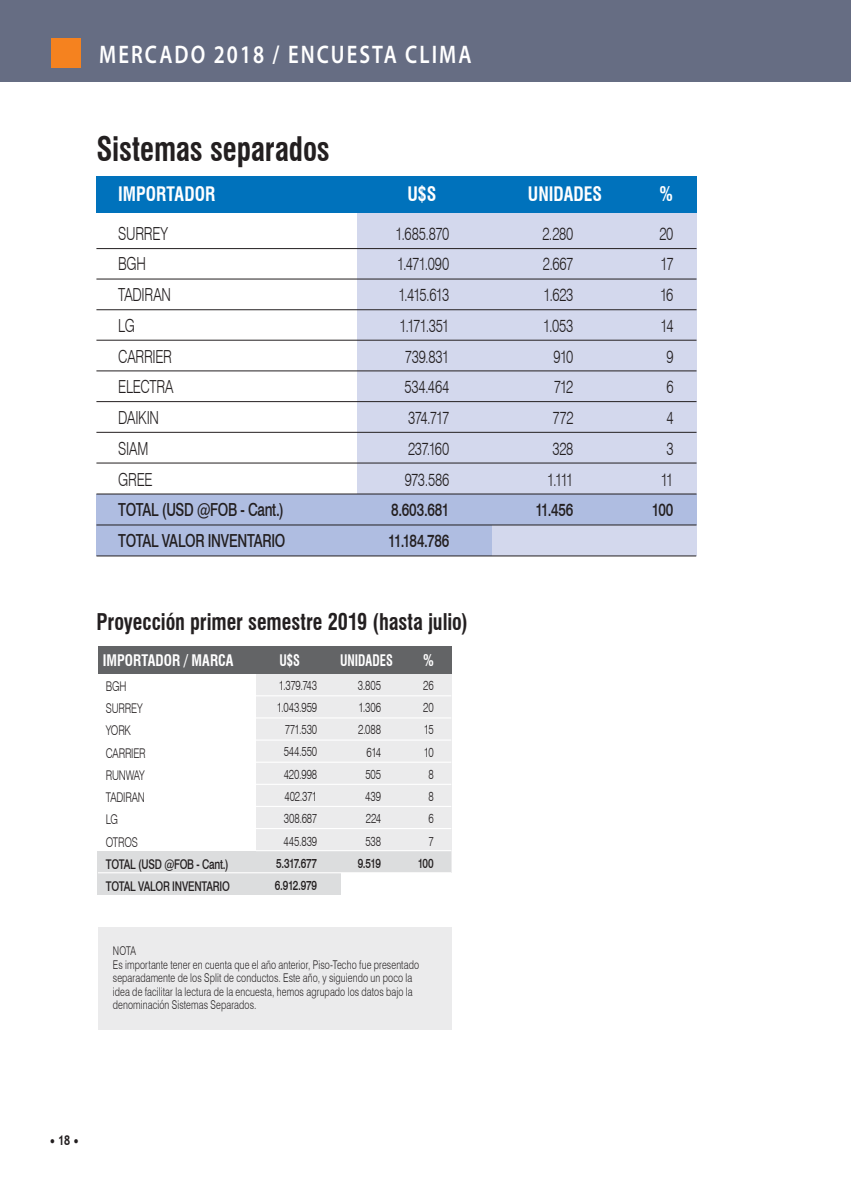
<style>
.page{position:relative;width:851px;height:1191px;background:#fff}
.page>*{position:absolute;margin:0;border:0;box-sizing:border-box;transform-origin:0 0}
.t1{font:700 condensed 33px "Swiss 721 BT";letter-spacing:-.005em;color:#231f20;scale:.89 1}
.t2{font:600 25.5px "Myriad Pro";letter-spacing:.1em;color:#fff;scale:.81 1}
.t3{font:700 condensed 22.5px "Swiss 721 BT";color:#231f20;scale:.9 1}
.t4{font:700 condensed 19.5px "Swiss 721 BT";color:#fff;scale:.9 1}
.t5{font:300 18px/30.8px "Swiss 721 BT";letter-spacing:-.025em;color:#231f20;text-align:right;scale:.75 1}
.t6{font:500 18px/30.8px "Swiss 721 BT";letter-spacing:-.02em;color:#231f20;scale:.75 1}
.t7{font:700 condensed 15.6px "Swiss 721 BT";color:#fff;scale:.9 1}
.t8{font:700 condensed 15.6px "Swiss 721 BT";color:#fff;scale:.8 1}
.t9{font:700 13.5px "Trebuchet MS";color:#231f20;scale:.85 1}
.t10{font:300 13.35px/22.2px "Swiss 721 BT";letter-spacing:-.015em;color:#231f20;text-align:center;scale:.75 1}
.t11{font:500 13.35px/22.2px "Swiss 721 BT";letter-spacing:-.025em;color:#231f20;scale:.75 1}
.t12{font:300 12px/13.5px "Swiss 721 BT";letter-spacing:.015em;color:#231f20;scale:.75 1}
</style>
<div class="page">
<div style="left:0;top:0;width:850px;height:82px;background:#666d83"></div>
<div style="left:51px;top:38px;width:30px;height:30px;background:#f5821f"></div>
<div style="left:357px;top:202px;width:339px;height:353px;background:#d3d8ed"></div>
<div style="left:96px;top:494px;width:600px;height:31px;background:#afbde1"></div>
<div style="left:96px;top:524px;width:396px;height:31px;background:#afbde1"></div>
<hr style="left:96px;top:248px;width:600px;height:1px;background:#231f20">
<hr style="left:96px;top:279px;width:600px;height:1px;background:#231f20">
<hr style="left:96px;top:309px;width:600px;height:1px;background:#231f20">
<hr style="left:96px;top:340px;width:600px;height:1px;background:#231f20">
<hr style="left:96px;top:371px;width:600px;height:1px;background:#231f20">
<hr style="left:96px;top:401px;width:600px;height:1px;background:#231f20">
<hr style="left:96px;top:494px;width:600px;height:1px;background:#231f20">
<hr style="left:96px;top:432px;width:600px;height:1px;background:#231f20">
<hr style="left:96px;top:463px;width:600px;height:1px;background:#231f20">
<hr style="left:96px;top:525px;width:600px;height:1px;background:#231f20">
<hr style="left:96px;top:555px;width:600px;height:1px;background:#231f20">
<div style="left:96px;top:176px;width:600px;height:36px;background:#0072bc"></div>
<div style="left:98px;top:927px;width:353px;height:103px;background:#ebebec"></div>
<div style="left:256px;top:662px;width:195px;height:210px;background:#ebebec"></div>
<div style="left:97px;top:851px;width:353px;height:21px;background:#dcddde"></div>
<div style="left:97px;top:873px;width:243px;height:21px;background:#dcddde"></div>
<hr style="left:256px;top:695px;width:195px;height:1px;background:#fff">
<hr style="left:256px;top:717px;width:195px;height:1px;background:#fff">
<hr style="left:256px;top:739px;width:195px;height:1px;background:#fff">
<hr style="left:256px;top:761px;width:195px;height:1px;background:#fff">
<hr style="left:256px;top:783px;width:195px;height:2px;background:#fff">
<hr style="left:256px;top:806px;width:195px;height:1px;background:#fff">
<hr style="left:256px;top:828px;width:195px;height:1px;background:#fff">
<hr style="left:256px;top:850px;width:195px;height:1px;background:#fff">
<div style="left:98px;top:646px;width:353px;height:28px;background:#636466"></div>
<h2 class="t2" style="left:99px;top:39px;width:461px">MERCADO 2018 / ENCUESTA CLIMA</h2>
<h1 class="t1" style="left:96px;top:129px;width:264px">Sistemas separados</h1>
<h3 class="t4" style="left:118px;top:182px;width:109px">IMPORTADOR</h3>
<h3 class="t4" style="left:407px;top:182px;width:34px">U$S</h3>
<h3 class="t4" style="left:528px;top:182px;width:84px">UNIDADES</h3>
<h3 class="t4" style="left:659px;top:182px;width:17px">%</h3>
<h3 class="t5" style="left:118px;top:218px;width:75px;text-align:left">SURREY<br>BGH<br>TADIRAN<br>LG<br>CARRIER<br>ELECTRA<br>DAIKIN<br>SIAM<br>GREE</h3>
<h3 class="t6" style="left:118px;top:494px;width:224px">TOTAL (USD @FOB - Cant.)<br>TOTAL VALOR INVENTARIO</h3>
<h3 class="t5" style="left:395px;top:218px;width:73px">1.685.870<br>1.471.090<br>1.415.613<br>1.171.351<br>739.831<br>534.464<br>374.717<br>237.160<br>973.586</h3>
<h3 class="t6" style="left:388px;top:494px;width:83px">8.603.681<br>11.184.786</h3>
<h3 class="t3" style="left:96px;top:608px;width:414px">Proyección primer semestre 2019 (hasta julio)</h3>
<h3 class="t7" style="left:103px;top:651px;width:147px">IMPORTADOR / MARCA</h3>
<h3 class="t8" style="left:279px;top:651px;width:27px">U$S</h3>
<h3 class="t8" style="left:340px;top:651px;width:67px">UNIDADES</h3>
<h3 class="t7" style="left:423px;top:651px;width:14px">%</h3>
<p class="t10" style="left:106px;top:675px;width:54px;text-align:left">BGH<br>SURREY<br>YORK<br>CARRIER<br>RUNWAY<br>TADIRAN<br>LG<br>OTROS</p>
<p class="t11" style="left:106px;top:853px;width:167px">TOTAL (USD @FOB - Cant.)<br>TOTAL VALOR INVENTARIO</p>
<p class="t10" style="left:277px;top:673px;width:55px">1.379.743<br>1.043.959<br>771.530<br>544.550<br>420.998<br>402.371<br>308.687<br>445.839</p>
<p class="t11" style="left:275px;top:852px;width:58px">5.317.677<br>6.912.979</p>
<p class="t10" style="left:358px;top:673px;width:33px;text-align:right">3.805<br>1.306<br>2.088<br>614<br>505<br>439<br>224<br>538</p>
<p class="t11" style="left:357px;top:852px;width:33px">9.519</p>
<p class="t10" style="left:423px;top:674px;width:16px">26<br>20<br>15<br>10<br>8<br>8<br>6<br>7</p>
<p class="t11" style="left:417px;top:852px;width:23px">100</p>
<p class="t12" style="left:113px;top:944px;width:410px">NOTA<br>Es importante tener en cuenta que el año anterior, Piso-Techo fue presentado separadamente de los Split de conductos. Este año, y siguiendo un poco la idea de facilitar la lectura de la encuesta, hemos agrupado los datos bajo la denominación Sistemas Separados.</p>
<h3 class="t5" style="left:542px;top:218px;width:43px">2.280<br>2.667<br>1.623<br>1.053<br>910<br>712<br>772<br>328<br>1.111</h3>
<h3 class="t6" style="left:535px;top:494px;width:52px">11.456</h3>
<h3 class="t5" style="left:659px;top:217px;width:20px;text-align:center">20<br>17<br>16<br>14<br>9<br>6<br>4<br>3<br>11</h3>
<h3 class="t6" style="left:651px;top:494px;width:30px">100</h3>
<p class="t9" style="left:49px;top:1131px;width:36px">• 18 •</p>
</div>
